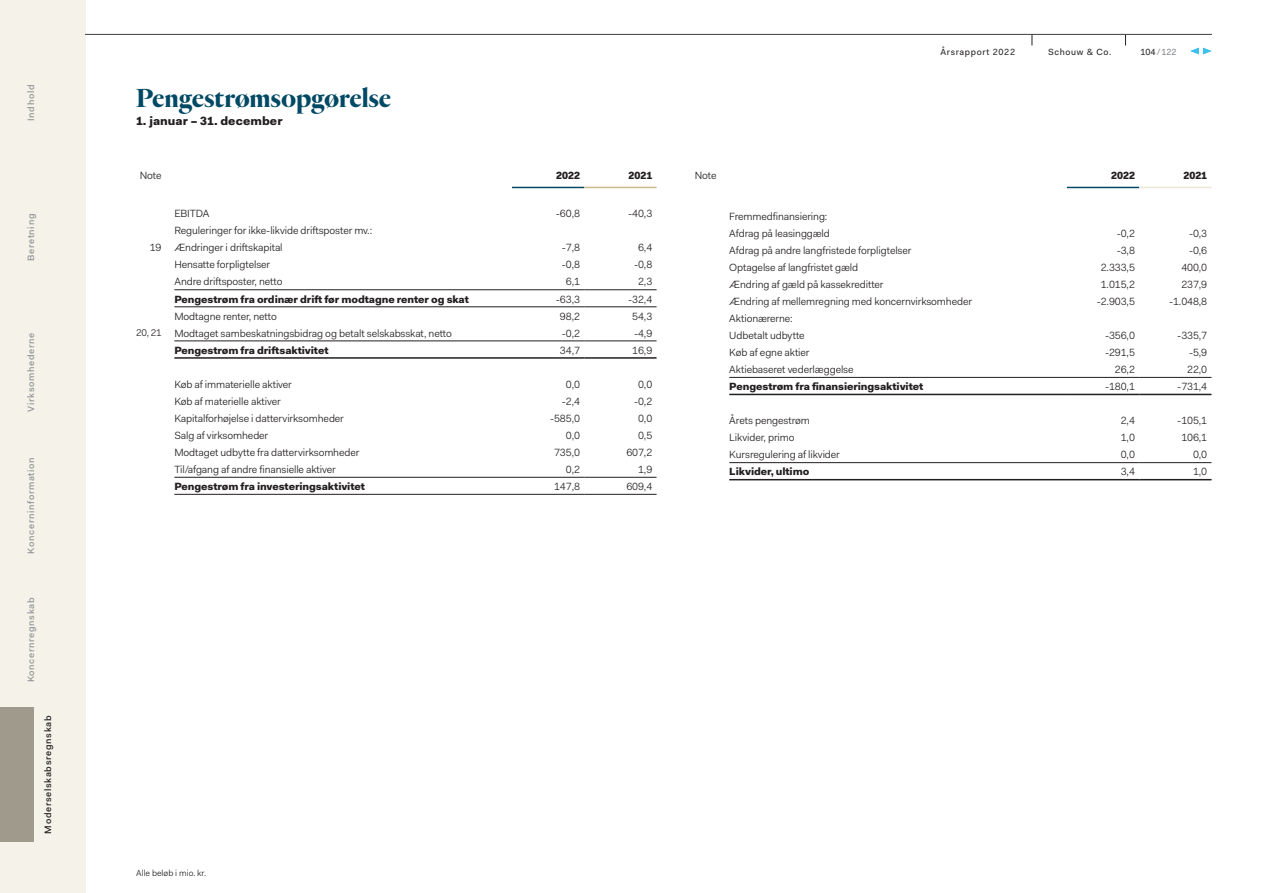
<style>
.page{position:relative;width:1263px;height:893px;background:#fff}
.page>*{position:absolute;margin:0;border:0;box-sizing:border-box;transform-origin:0 0}
.t1{font:700 27px "Heldane Display";letter-spacing:.015em;color:#004964}
.t2{font:900 12px "Fakt";letter-spacing:.005em;color:#231f20}
.t3{font:10.5px/17.1px "Fakt Blond";letter-spacing:-.01em;color:#231f20}
.t4{font:900 10.5px "Fakt";letter-spacing:-.01em;color:#231f20}
.t5{font:500 9.3px "Fakt";letter-spacing:.07em;color:#939598}
.t6{font:500 9.3px "Fakt";letter-spacing:.07em;color:#231f20}
.t7{font:9px "Fakt";letter-spacing:.07em;color:#231f20}
.t8{font:9px "Fakt";letter-spacing:-.005em;color:#808285}
.t9{font:8.7px "Fakt Blond";color:#231f20}
.s1{font-size:9.75px}
.s2{color:#231f20}
</style>
<div class="page">
<div style="left:0;top:0;width:85px;height:893px;background:#f5f2ea"></div>
<hr style="left:174px;top:289px;width:338px;height:1px;background:#231f20">
<hr style="left:512px;top:289px;width:72px;height:1px;background:#231f20">
<hr style="left:584px;top:289px;width:73px;height:1px;background:#231f20">
<hr style="left:174px;top:306px;width:338px;height:1px;background:#231f20">
<hr style="left:512px;top:306px;width:72px;height:1px;background:#231f20">
<hr style="left:584px;top:306px;width:73px;height:1px;background:#231f20">
<hr style="left:174px;top:341px;width:338px;height:1px;background:#231f20">
<hr style="left:512px;top:341px;width:72px;height:1px;background:#231f20">
<hr style="left:584px;top:341px;width:73px;height:1px;background:#231f20">
<hr style="left:174px;top:357px;width:338px;height:2px;background:#231f20">
<hr style="left:512px;top:357px;width:72px;height:2px;background:#231f20">
<hr style="left:584px;top:357px;width:73px;height:2px;background:#231f20">
<hr style="left:174px;top:477px;width:338px;height:1px;background:#231f20">
<hr style="left:512px;top:477px;width:72px;height:1px;background:#231f20">
<hr style="left:584px;top:477px;width:73px;height:1px;background:#231f20">
<hr style="left:174px;top:494px;width:338px;height:1px;background:#231f20">
<hr style="left:512px;top:494px;width:72px;height:1px;background:#231f20">
<hr style="left:584px;top:494px;width:73px;height:1px;background:#231f20">
<hr style="left:512px;top:187px;width:72px;height:1px;background:#004964">
<hr style="left:584px;top:187px;width:73px;height:1px;background:#caba8d">
<hr style="left:729px;top:377px;width:338px;height:1px;background:#231f20">
<hr style="left:1067px;top:377px;width:72px;height:1px;background:#231f20">
<hr style="left:1139px;top:377px;width:72px;height:1px;background:#231f20">
<hr style="left:729px;top:394px;width:338px;height:1px;background:#231f20">
<hr style="left:1067px;top:394px;width:72px;height:1px;background:#231f20">
<hr style="left:1139px;top:394px;width:72px;height:1px;background:#231f20">
<hr style="left:729px;top:462px;width:338px;height:1px;background:#231f20">
<hr style="left:1067px;top:462px;width:72px;height:1px;background:#231f20">
<hr style="left:1139px;top:462px;width:72px;height:1px;background:#231f20">
<hr style="left:729px;top:479px;width:338px;height:1px;background:#231f20">
<hr style="left:1067px;top:479px;width:72px;height:1px;background:#231f20">
<hr style="left:1139px;top:479px;width:72px;height:1px;background:#231f20">
<hr style="left:1067px;top:187px;width:72px;height:1px;background:#004964">
<hr style="left:1139px;top:187px;width:72px;height:1px;background:#ede6d6">
<hr style="left:85px;top:34px;width:1127px;height:1px;background:#3e3e3f">
<div style="left:0;top:707px;width:34px;height:135px;background:#a09a8c"></div>
<svg style="left:1190px;top:48px;width:21px;height:6px"></svg>
<p class="t5" style="left:25px;top:121px;width:38px;rotate:-90deg">Indhold</p>
<p class="t5" style="left:25px;top:261px;width:49px;rotate:-90deg">Beretning</p>
<p class="t5" style="left:25px;top:411px;width:80px;rotate:-90deg">Virksomhederne</p>
<p class="t5" style="left:25px;top:554px;width:98px;rotate:-90deg">Koncerninformation</p>
<p class="t5" style="left:25px;top:682px;width:86px;rotate:-90deg">Koncernregnskab</p>
<p class="t6" style="left:42px;top:834px;width:120px;rotate:-90deg">Moderselskabsregnskab</p>
<h1 class="t1" style="left:136px;top:81px;width:257px">Pengestrømsopgørelse</h1>
<p class="t2" style="left:136px;top:113px;width:148px">1. januar – 31. december</p>
<p class="t3" style="left:140px;top:167px;width:23px">Note</p>
<p class="t4" style="left:556px;top:168px;width:25px">2022</p>
<p class="t4" style="left:628px;top:168px;width:25px">2021</p>
<p class="t3" style="left:174px;top:205px;width:37px">EBITDA</p>
<p class="t3" style="left:556px;top:205px;width:26px">-60,8</p>
<p class="t3" style="left:628px;top:205px;width:26px">-40,3</p>
<p class="t3" style="left:150px;top:222px;width:224px;text-indent:25px">Reguleringer for ikke-likvide driftsposter mv.:<br>19 Ændringer i driftskapital</p>
<p class="t3" style="left:562px;top:239px;width:20px">-7,8</p>
<p class="t3" style="left:638px;top:239px;width:16px">6,4</p>
<p class="t3" style="left:174px;top:256px;width:97px">Hensatte forpligtelser</p>
<p class="t3" style="left:562px;top:256px;width:20px">-0,8</p>
<p class="t3" style="left:634px;top:256px;width:20px">-0,8</p>
<p class="t3" style="left:174px;top:273px;width:110px">Andre driftsposter, netto</p>
<p class="t3" style="left:566px;top:273px;width:16px">6,1</p>
<p class="t3" style="left:638px;top:273px;width:16px">2,3</p>
<p class="t4" style="left:174px;top:292px;width:296px">Pengestrøm fra ordinær drift før modtagne renter og skat</p>
<p class="t3" style="left:556px;top:290px;width:26px">-63,3</p>
<p class="t3" style="left:628px;top:290px;width:26px">-32,4</p>
<p class="t3" style="left:174px;top:307px;width:104px">Modtagne renter, netto</p>
<p class="t3" style="left:560px;top:307px;width:22px">98,2</p>
<p class="t3" style="left:632px;top:307px;width:22px">54,3</p>
<p class="t3" style="left:136px;top:324px;width:317px"><span class="s1">20, 21</span> Modtaget sambeskatningsbidrag og betalt selskabsskat, netto</p>
<p class="t3" style="left:562px;top:324px;width:20px">-0,2</p>
<p class="t3" style="left:634px;top:324px;width:20px">-4,9</p>
<p class="t4" style="left:174px;top:343px;width:156px">Pengestrøm fra driftsaktivitet</p>
<p class="t3" style="left:560px;top:341px;width:22px">34,7</p>
<p class="t3" style="left:632px;top:341px;width:22px">16,9</p>
<p class="t3" style="left:174px;top:376px;width:119px">Køb af immaterielle aktiver</p>
<p class="t3" style="left:566px;top:376px;width:16px">0,0</p>
<p class="t3" style="left:638px;top:376px;width:16px">0,0</p>
<p class="t3" style="left:174px;top:393px;width:108px">Køb af materielle aktiver</p>
<p class="t3" style="left:562px;top:393px;width:20px">-2,4</p>
<p class="t3" style="left:634px;top:393px;width:20px">-0,2</p>
<p class="t3" style="left:174px;top:410px;width:171px">Kapitalforhøjelse i dattervirksomheder</p>
<p class="t3" style="left:550px;top:410px;width:31px">-585,0</p>
<p class="t3" style="left:638px;top:410px;width:16px">0,0</p>
<p class="t3" style="left:174px;top:427px;width:95px">Salg af virksomheder</p>
<p class="t3" style="left:566px;top:427px;width:16px">0,0</p>
<p class="t3" style="left:638px;top:427px;width:16px">0,5</p>
<p class="t3" style="left:174px;top:444px;width:187px">Modtaget udbytte fra dattervirksomheder</p>
<p class="t3" style="left:554px;top:444px;width:27px">735,0</p>
<p class="t3" style="left:626px;top:444px;width:27px">607,2</p>
<p class="t3" style="left:174px;top:461px;width:163px">Til/afgang af andre finansielle aktiver</p>
<p class="t3" style="left:566px;top:461px;width:16px">0,2</p>
<p class="t3" style="left:638px;top:461px;width:16px">1,9</p>
<p class="t4" style="left:174px;top:479px;width:192px">Pengestrøm fra investeringsaktivitet</p>
<p class="t3" style="left:554px;top:478px;width:27px">147,8</p>
<p class="t3" style="left:626px;top:478px;width:27px">609,4</p>
<p class="t7" style="left:940px;top:46px;width:76px">Årsrapport 2022</p>
<p class="t7" style="left:1048px;top:46px;width:65px">Schouw &amp; Co.</p>
<p class="t8" style="left:1140px;top:46px;width:38px"><span class="s2">104</span>/122</p>
<p class="t3" style="left:695px;top:167px;width:23px">Note</p>
<p class="t4" style="left:1111px;top:168px;width:25px">2022</p>
<p class="t4" style="left:1183px;top:168px;width:25px">2021</p>
<p class="t3" style="left:729px;top:207px;width:102px">Fremmedfinansiering:<br>Afdrag på leasinggæld</p>
<p class="t3" style="left:1117px;top:225px;width:20px">-0,2</p>
<p class="t3" style="left:1189px;top:225px;width:20px">-0,3</p>
<p class="t3" style="left:729px;top:242px;width:184px">Afdrag på andre langfristede forpligtelser</p>
<p class="t3" style="left:1117px;top:242px;width:20px">-3,8</p>
<p class="t3" style="left:1189px;top:242px;width:20px">-0,6</p>
<p class="t3" style="left:729px;top:259px;width:130px">Optagelse af langfristet gæld</p>
<p class="t3" style="left:1101px;top:259px;width:36px">2.333,5</p>
<p class="t3" style="left:1181px;top:259px;width:27px">400,0</p>
<p class="t3" style="left:729px;top:276px;width:156px">Ændring af gæld på kassekreditter</p>
<p class="t3" style="left:1101px;top:276px;width:36px">1.015,2</p>
<p class="t3" style="left:1181px;top:276px;width:27px">237,9</p>
<p class="t3" style="left:729px;top:293px;width:244px">Ændring af mellemregning med koncernvirksomheder</p>
<p class="t3" style="left:1097px;top:293px;width:40px">-2.903,5</p>
<p class="t3" style="left:1169px;top:293px;width:40px">-1.048,8</p>
<p class="t3" style="left:729px;top:310px;width:77px">Aktionærerne:<br>Udbetalt udbytte</p>
<p class="t3" style="left:1105px;top:327px;width:31px">-356,0</p>
<p class="t3" style="left:1177px;top:327px;width:31px">-335,7</p>
<p class="t3" style="left:729px;top:344px;width:82px">Køb af egne aktier</p>
<p class="t3" style="left:1105px;top:344px;width:31px">-291,5</p>
<p class="t3" style="left:1189px;top:344px;width:20px">-5,9</p>
<p class="t3" style="left:729px;top:361px;width:126px">Aktiebaseret vederlæggelse</p>
<p class="t3" style="left:1115px;top:361px;width:22px">26,2</p>
<p class="t3" style="left:1187px;top:361px;width:22px">22,0</p>
<p class="t4" style="left:729px;top:380px;width:196px">Pengestrøm fra finansieringsaktivitet</p>
<p class="t3" style="left:1105px;top:378px;width:31px">-180,1</p>
<p class="t3" style="left:1177px;top:378px;width:31px">-731,4</p>
<p class="t3" style="left:729px;top:412px;width:82px">Årets pengestrøm</p>
<p class="t3" style="left:1121px;top:412px;width:16px">2,4</p>
<p class="t3" style="left:1177px;top:412px;width:31px">-105,1</p>
<p class="t3" style="left:729px;top:429px;width:67px">Likvider, primo</p>
<p class="t3" style="left:1121px;top:429px;width:16px">1,0</p>
<p class="t3" style="left:1181px;top:429px;width:27px">106,1</p>
<p class="t3" style="left:729px;top:446px;width:112px">Kursregulering af likvider</p>
<p class="t3" style="left:1121px;top:446px;width:16px">0,0</p>
<p class="t3" style="left:1193px;top:446px;width:16px">0,0</p>
<p class="t4" style="left:729px;top:465px;width:82px">Likvider, ultimo</p>
<p class="t3" style="left:1121px;top:463px;width:16px">3,4</p>
<p class="t3" style="left:1193px;top:463px;width:16px">1,0</p>
<p class="t9" style="left:136px;top:867px;width:71px">Alle beløb i mio. kr.</p>
</div>
